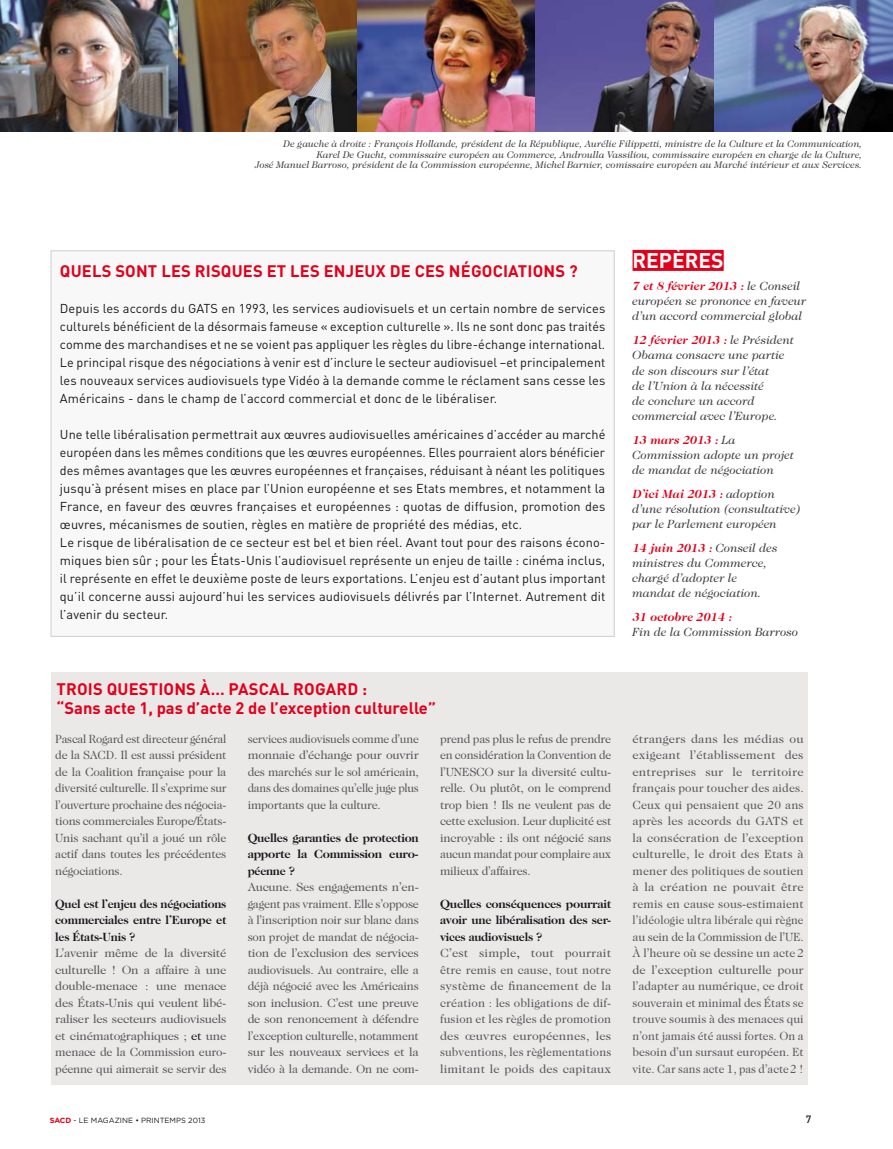
<style>
.page{position:relative;width:893px;height:1149px;background:#fff}
.page>*{position:absolute;margin:0;border:0;box-sizing:border-box;transform-origin:0 0}
.t1{font:700 21px "DIN";color:#fff}
.t2{font:700 16.5px/19.8px "DIN";color:#e2001a}
.t3{font:12.75px/18px "DIN";letter-spacing:.01em;color:#1a171c;text-align:justify}
.t4{font:12px/16.5px "Caslon 224 Std";color:#58585b;text-align:justify;scale:1.05 1}
.t5{font:12px/16.5px "Caslon 224 Std";color:#58585b;text-align:justify}
.t6{font:italic 12px/15px "Caslon 224 Std";color:#3e3d40}
.t7{font:12px/16.5px "Caslon 224 Std";color:#58585b;text-align:justify;scale:1.04 1}
.t8{font:700 12px/16.5px "Caslon 224 Std";letter-spacing:-.02em;color:#1a171c;text-align:justify}
.t9{font:italic 700 12px "Caslon 224 Std";color:#e2001a}
.t10{font:500 10.5px "DIN";color:#1a171c}
.t11{font:italic 9.75px/10.5px "Caslon 224 Std";color:#3e3d40;text-align:right}
.t12{font:7.5px "Gotham HTF";color:#1a171c}
.s1{color:#1a171c}
.s2{font-weight:700;color:#1a171c}
.s3{font-weight:700;color:#e2001a}
</style>
<div class="page">
<div style="left:51px;top:672px;width:757px;height:412px;background:#ebe8e8"></div>
<div style="left:632px;top:250px;width:92px;height:21px;background:#e2001a"></div>
<div style="left:51px;top:251px;width:563px;height:385px;background:#f9f8f8"></div>
<img style="left:0;top:0;width:893px;height:132px">
<p class="t11" style="left:255px;top:139px;width:609px">De gauche à droite : François Hollande, président de la République, Aurélie Filippetti, ministre de la Culture et la Communication,<br>Karel De Gucht, commissaire européen au Commerce, Androulla Vassiliou, commissaire européen en charge de la Culture,<br>José Manuel Barroso, président de la Commission européenne, Michel Barnier, comissaire européen au Marché intérieur et aux Services.</p>
<p class="t2" style="left:60px;top:260px;width:11px">QUELS</p>
<p class="t2" style="left:115px;top:260px;width:57px">SONT LES</p>
<p class="t2" style="left:195px;top:260px;width:48px">RISQUES</p>
<p class="t2" style="left:267px;top:260px;width:34px">ET LES</p>
<p class="t2" style="left:324px;top:260px;width:11px">ENJEU</p>
<p class="t2" style="left:376px;top:260px;width:20px">X DE</p>
<p class="t2" style="left:415px;top:260px;width:11px">CES</p>
<p class="t2" style="left:449px;top:260px;width:130px">NÉGOCIATIONS ?</p>
<p class="t3" style="left:60px;top:299px;width:547px">Depuis les accords du GATS en 1993, les services audiovisuels et un certain nombre de services culturels bénéficient de la désormais fameuse « exception culturelle ». Ils ne sont donc pas traités comme des marchandises et ne se voient pas appliquer les règles du libre-échange international.<br>Le principal risque des négociations à venir est d’inclure le secteur audiovisuel –et principalement les nouveaux services audiovisuels type Vidéo à la demande comme le réclament sans cesse les Américains - dans le champ de l’accord commercial et donc de le libéraliser.</p>
<p class="t3" style="left:60px;top:425px;width:547px;text-align:left">Une telle libéralisation permettrait aux œuvres audiovisuelles américaines d’accéder au marché européen dans les mêmes conditions que les œuvres européennes. Elles pourraient alors bénéficier des mêmes avantages que les œuvres européennes et françaises, réduisant à néant les politiques jusqu’à présent mises en place par l’Union européenne et ses Etats membres, et notamment la France, en faveur des œuvres françaises et européennes : quotas de diffusion, promotion des œuvres, mécanismes de soutien, règles en matière de propriété des médias, etc.<br>Le risque de libéralisation de ce secteur est bel et bien réel. Avant tout pour des raisons écono&shy;miques bien sûr ; pour les États-Unis l’audiovisuel représente un enjeu de taille : cinéma inclus, il représente en effet le deuxième poste de leurs exportations. L’enjeu est d’autant plus important qu’il concerne aussi aujourd’hui les services audiovisuels délivrés par l’Internet. Autrement dit l’avenir du secteur.</p>
<p class="t2" style="left:56px;top:677px;width:72px">TROIS QUES</p>
<p class="t2" style="left:149px;top:677px;width:101px">TIONS À… PASCAL</p>
<p class="t2" style="left:293px;top:677px;width:42px">ROGARD</p>
<p class="t2" style="left:56px;top:677px;width:381px;text-indent:306px">:<br>“SANS ACTE 1, PAS D’ACTE 2 DE L’EXCEPTION CULTURELLE”</p>
<p class="t5" style="left:55px;top:730px;width:173px">Pascal Rogard est directeur général de la SACD. Il est aussi président de la Coalition française pour la diversité culturelle. Il s’exprime sur l’ouverture prochaine des négocia&shy;tions commerciales Europe/États-Unis sachant qu’il a joué un rôle actif dans toutes les précédentes négociations.</p>
<p class="t8" style="left:55px;top:895px;width:173px">Quel est l’enjeu des négociations commerciales entre l’Europe et les États-Unis ?</p>
<p class="t4" style="left:55px;top:944px;width:165px">L’avenir même de la diversité culturelle ! On a affaire à une double-menace : une menace des États-Unis qui veulent libé&shy;raliser les secteurs audiovisuels et cinématographiques ; <span class="s1">et</span> une menace de la Commission euro&shy;péenne qui aimerait se servir des</p>
<p class="t5" style="left:248px;top:730px;width:173px">services audiovisuels comme d’une monnaie d’échange pour ouvrir des marchés sur le sol américain, dans des domaines qu’elle juge plus importants que la culture.</p>
<p class="t8" style="left:248px;top:829px;width:173px">Quelles garanties de protection apporte la Commission euro&shy;péenne ?</p>
<p class="t7" style="left:248px;top:878px;width:166px">Aucune. Ses engagements n’en&shy;gagent pas vraiment. Elle s’oppose à l’inscription noir sur blanc dans son projet de mandat de négocia&shy;tion de l’exclusion des services audiovisuels. Au contraire, elle a déjà négocié avec les Américains son inclusion. C’est une preuve de son renoncement à défendre l’exception culturelle, notamment sur les nouveaux services et la vidéo à la demande. On ne com-</p>
<p class="t5" style="left:440px;top:730px;width:173px">prend pas plus le refus de prendre en considération la Convention de l’UNESCO sur la diversité cultu&shy;relle. Ou plutôt, on le comprend trop bien ! Ils ne veulent pas de cette exclusion. Leur duplicité est incroyable <span class="s1">:</span> ils ont négocié sans aucun mandat pour complaire aux milieux d’affaires.</p>
<p class="t4" style="left:440px;top:895px;width:165px;text-align:left"><span class="s2">Quelles conséquences pourrait avoir une libéralisation des ser&shy;vices audiovisuels ?<br></span>C’est simple<span class="s1">,</span> tout pourrait être remis en cause, tout notre système de financement de la création : les obligations de dif&shy;fusion et les règles de promotion des œuvres européennes, les subventions, les règlementations limitant le poids des capitaux</p>
<h1 class="t1" style="left:632px;top:246px;width:14px">REP</h1>
<h1 class="t1" style="left:672px;top:246px;width:26px">ÈRES</h1>
<p class="t6" style="left:632px;top:279px;width:176px"><span class="s3">7 et 8 février 2013 :</span> le Conseil européen se prononce en faveur d’un accord commercial global</p>
<p class="t6" style="left:632px;top:333px;width:163px"><span class="s3">12 février 2013 :</span> le Président<br>Obama consacre une partie de son discours sur l’état<br>de l’Union à la nécessité<br>de conclure un accord commercial avec l’Europe.</p>
<p class="t6" style="left:632px;top:432px;width:163px"><span class="s3">13 mars 2013 :</span> La<br>Commission adopte un projet de mandat de négociation</p>
<p class="t6" style="left:632px;top:486px;width:170px"><span class="s3">D’ici Mai 2013 :</span> adoption d’une résolution (consultative) par le Parlement européen</p>
<p class="t6" style="left:632px;top:540px;width:147px"><span class="s3">14 juin 2013 :</span> Conseil des ministres du Commerce, chargé d’adopter le mandat de négociation.</p>
<p class="t9" style="left:632px;top:609px;width:101px">31 octobre 2014 :</p>
<p class="t6" style="left:632px;top:624px;width:167px">Fin de la Commission Barroso</p>
<p class="t4" style="left:632px;top:730px;width:165px">étrangers dans les médias ou exigeant l’établissement des entreprises sur le territoire français pour toucher des aides.<br>Ceux qui pensaient que 20 ans après les accords du GATS et la consécration de l’exception culturelle, le droit des Etats à mener des politiques de soutien à la création ne pouvait être remis en cause sous-estimaient l’idéologie ultra libérale qui règne au sein de la Commission de l’UE.<br>À l’heure où se dessine un acte2 de l’exception culturelle pour l’adapter au numérique, ce droit souverain et minimal des États se trouve soumis à des menaces qui n’ont jamais été aussi fortes. On a besoin d’un sursaut européen. Et vite. Car sans acte 1, pas d’acte2 !</p>
<p class="t12" style="left:50px;top:1116px;width:157px"><span class="s3">SACD</span> - LE MAGAZINE • PRINTEMPS 2013</p>
<p class="t10" style="left:806px;top:1112px;width:7px">7</p>
</div>
